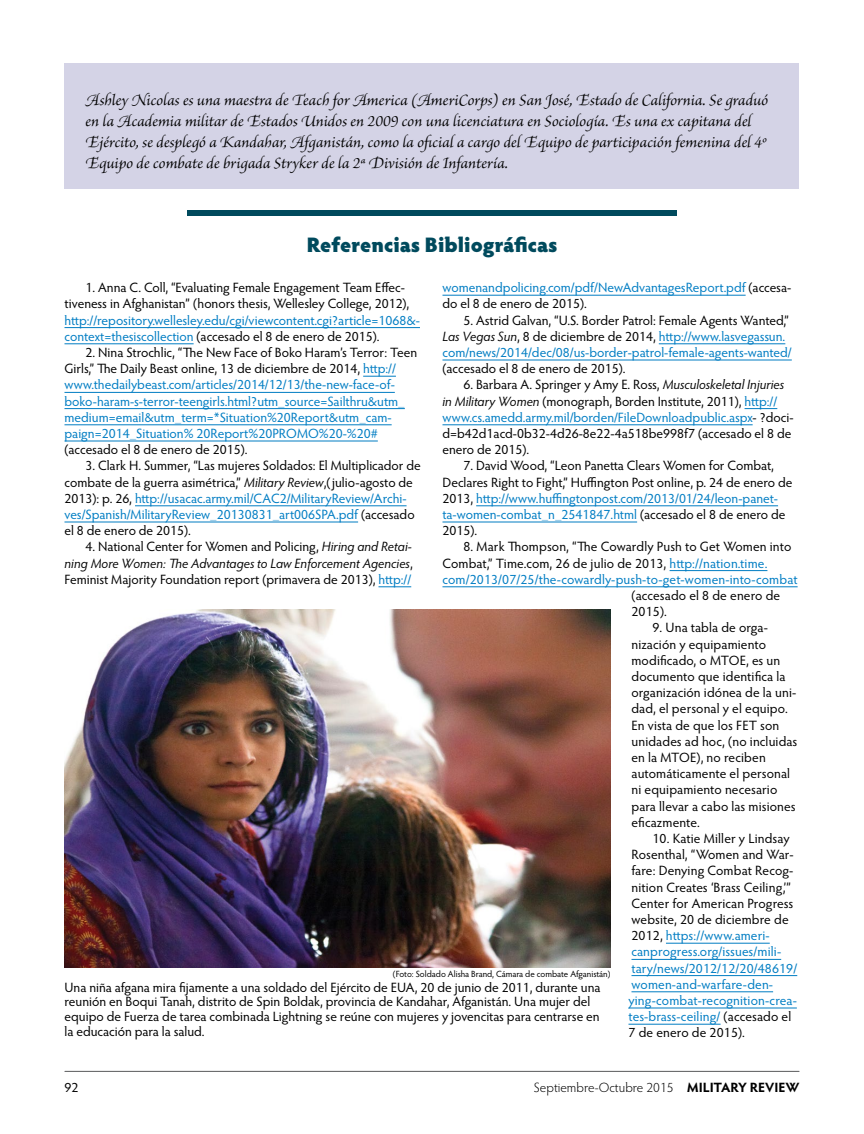
<style>
.page{position:relative;width:864px;height:1134px;background:#fff}
.page>*{position:absolute;margin:0;border:0;box-sizing:border-box;transform-origin:0 0}
.t1{font:900 21px "Hypatia Sans Pro";letter-spacing:-.005em;color:#004a5d}
.t2{font:italic 16.5px/21px "Brioso Pro";color:#000}
.t3{font:13.5px/16.2px "Hypatia Sans Pro";color:#000}
.t4{font:13.5px/16.2px "Hypatia Sans Pro";color:#007dc3}
.t5{font:300 13.5px "Hypatia Sans Pro";color:#000}
.t6{font:9px "Hypatia Sans Pro";letter-spacing:-.005em;color:#000}
.s1{color:#000}
.s2{font-style:italic}
.s3{color:#007dc3}
.s4{font-style:italic;color:#000}
.s5{font-weight:700}
</style>
<div class="page">
<hr style="left:65px;top:1071px;width:734px;height:1px;background:#58595b">
<div style="left:187px;top:210px;width:490px;height:6px;background:#004a5d"></div>
<hr style="left:64px;top:327px;width:356px;height:1px;background:#007dc3">
<hr style="left:64px;top:343px;width:130px;height:1px;background:#007dc3">
<hr style="left:363px;top:376px;width:33px;height:1px;background:#007dc3">
<hr style="left:64px;top:392px;width:331px;height:1px;background:#007dc3">
<hr style="left:64px;top:408px;width:341px;height:1px;background:#007dc3">
<hr style="left:64px;top:424px;width:328px;height:1px;background:#007dc3">
<hr style="left:64px;top:441px;width:314px;height:1px;background:#007dc3">
<hr style="left:135px;top:505px;width:272px;height:1px;background:#007dc3">
<hr style="left:64px;top:522px;width:294px;height:1px;background:#007dc3">
<hr style="left:379px;top:586px;width:32px;height:1px;background:#007dc3">
<hr style="left:442px;top:295px;width:304px;height:1px;background:#007dc3">
<hr style="left:659px;top:343px;width:126px;height:1px;background:#007dc3">
<hr style="left:442px;top:360px;width:350px;height:1px;background:#007dc3">
<hr style="left:745px;top:408px;width:32px;height:1px;background:#007dc3">
<hr style="left:442px;top:424px;width:311px;height:1px;background:#007dc3">
<hr style="left:476px;top:505px;width:302px;height:1px;background:#007dc3">
<hr style="left:442px;top:522px;width:195px;height:1px;background:#007dc3">
<hr style="left:670px;top:570px;width:97px;height:1px;background:#007dc3">
<hr style="left:442px;top:586px;width:356px;height:1px;background:#007dc3">
<hr style="left:666px;top:943px;width:104px;height:1px;background:#007dc3">
<hr style="left:632px;top:959px;width:149px;height:1px;background:#007dc3">
<hr style="left:632px;top:975px;width:165px;height:1px;background:#007dc3">
<hr style="left:632px;top:991px;width:141px;height:1px;background:#007dc3">
<hr style="left:628px;top:1008px;width:169px;height:1px;background:#007dc3">
<hr style="left:628px;top:1024px;width:93px;height:1px;background:#007dc3">
<img style="left:64px;top:609px;width:546px;height:359px">
<div style="left:64px;top:63px;width:736px;height:126px;background:#d4d3e6"></div>
<p class="t2" style="left:86px;top:89px;width:684px">Ashley Nicolas es una maestra de Teach for America (AmeriCorps) en San José, Estado de California. Se graduó en la Academia militar de Estados Unidos en 2009 con una licenciatura en Sociología. Es una ex capitana del Ejército, se desplegó a Kandahar, Afganistán, como la oficial a cargo del Equipo de participación femenina del 4º Equipo de combate de brigada Stryker de la 2ª División de Infantería.</p>
<h1 class="t1" style="left:306px;top:229px;width:253px">Referencias Bibliográficas</h1>
<p class="t3" style="left:65px;top:279px;width:346px;text-indent:21px">1. Anna C. Coll, “Evaluating Female Engagement Team Effec&shy;tiveness in Afghanistan” (honors thesis, Wellesley College, 2012),</p>
<p class="t4" style="left:65px;top:311px;width:357px">http://repository.wellesley.edu/cgi/viewcontent.cgi?article=1068&amp;- context=thesiscollection <span class="s1">(accesado el 8 de enero de 2015).</span></p>
<p class="t4" style="left:65px;top:344px;width:354px;text-indent:21px"><span class="s1">2. Nina Strochlic, “The New Face of Boko Haram’s Terror: Teen Girls,” The Daily Beast online, 13 de diciembre de 2014,</span> http:// www.thedailybeast.com/articles/2014/12/13/the-new-face-of&shy;boko-haram-s-terror-teengirls.html?utm_source=Sailthru&amp;utm_ medium=email&amp;utm_term=*Situation%20Report&amp;utm_cam&shy;paign=2014_Situation% 20Report%20PROMO%20-%20#</p>
<p class="t3" style="left:65px;top:441px;width:184px">(accesado el 8 de enero de 2015).</p>
<p class="t3" style="left:65px;top:457px;width:358px;text-indent:21px">3. Clark H. Summer, “Las mujeres Soldados: El Multiplicador de combate de la guerra asimétrica,” <span class="s2">Military Review</span>,( julio-agosto de 2013): p. 26, <span class="s3">http://usacac.army.mil/CAC2/MilitaryReview/Archi&shy;ves/Spanish/MilitaryReview_20130831_art006SPA.pdf</span> (accesado el 8 de enero de 2015).</p>
<p class="t3" style="left:65px;top:538px;width:350px;text-align:justify;text-indent:21px">4. National Center for Women and Policing, <span class="s2">Hiring and Retai&shy;ning More Women: The Advantages to Law Enforcement Agencies</span>, Feminist Majority Foundation report (primavera de 2013), <span class="s3">http://</span></p>
<p class="t4" style="left:442px;top:279px;width:350px">womenandpolicing.com/pdf/NewAdvantagesReport.pdf <span class="s1">(accesa&shy;do el 8 de enero de 2015).</span></p>
<p class="t4" style="left:442px;top:311px;width:351px;text-indent:21px"><span class="s1">5. Astrid Galvan, “U.S. Border Patrol: Female Agents Wanted,”<br></span><span class="s4">Las Vegas Sun</span><span class="s1">, 8 de diciembre de 2014,</span> http://www.lasvegassun. com/news/2014/dec/08/us-border-patrol-female-agents-wanted/</p>
<p class="t3" style="left:442px;top:360px;width:184px">(accesado el 8 de enero de 2015).</p>
<p class="t3" style="left:442px;top:376px;width:353px;text-indent:21px">6. Barbara A. Springer y Amy E. Ross, <span class="s2">Musculoskeletal Injuries in Military Women</span> (monograph, Borden Institute, 2011), <span class="s3">http:// www.cs.amedd.army.mil/borden/FileDownloadpublic.aspx</span>- ?doci&shy;d=b42d1acd-0b32-4d26-8e22-4a518be998f7 (accesado el 8 de enero de 2015).</p>
<p class="t3" style="left:442px;top:457px;width:352px;text-indent:21px">7. David Wood, “Leon Panetta Clears Women for Combat, Declares Right to Fight,” Huffington Post online, p. 24 de enero de 2013, <span class="s3">http://www.huffingtonpost.com/2013/01/24/leon-panet&shy;ta-women-combat_n_2541847.html</span> (accesado el 8 de enero de 2015).</p>
<p class="t3" style="left:442px;top:538px;width:357px;text-indent:21px">8. Mark Thompson, “The Cowardly Push to Get Women into<br>Combat,” Time.com, 26 de julio de 2013, <span class="s3">http://nation.time. com/2013/07/25/the-cowardly-push-to-get-women-into-combat</span></p>
<p class="t3" style="left:632px;top:587px;width:150px">(accesado el 8 de enero de<br>2015).</p>
<p class="t3" style="left:632px;top:619px;width:167px;text-indent:21px">9. Una tabla de orga&shy;nización y equipamiento modificado, o MTOE, es un documento que identifica la organización idónea de la uni&shy;dad, el personal y el equipo.<br>En vista de que los FET son unidades ad hoc, (no incluidas en la MTOE), no reciben automáticamente el personal ni equipamiento necesario para llevar a cabo las misiones eficazmente.</p>
<p class="t3" style="left:629px;top:830px;width:170px;text-indent:24px">10. Katie Miller y Lindsay<br>Rosenthal, “Women and War&shy;fare: Denying Combat Recog&shy;nition Creates ‘Brass Ceiling,’”<br>Center for American Progress website, 20 de diciembre de<br>2012, <span class="s3">https://www.ameri&shy;canprogress.org/issues/mili&shy;tary/news/2012/12/20/48619/ women-and-warfare-den&shy;ying-combat-recognition-crea&shy;tes-brass-ceiling/</span> (accesado el<br>7 de enero de 2015).</p>
<p class="t6" style="left:393px;top:967px;width:219px">(Foto: Soldado Alisha Brand, Cámara de combate Afganistán)</p>
<p class="t3" style="left:64px;top:979px;width:538px;line-height:15px">Una niña afgana mira fijamente a una soldado del Ejército de EUA, 20 de junio de 2011, durante una reunión en Boqui Tanah, distrito de Spin Boldak, provincia de Kandahar, Afganistán. Una mujer del equipo de Fuerza de tarea combinada Lightning se reúne con mujeres y jovencitas para centrarse en la educación para la salud.</p>
<p class="t3" style="left:64px;top:1079px;width:15px">92</p>
<p class="t5" style="left:534px;top:1079px;width:267px">Septiembre-Octubre 2015 <span class="s5">MILITARY REVIEW</span></p>
</div>
